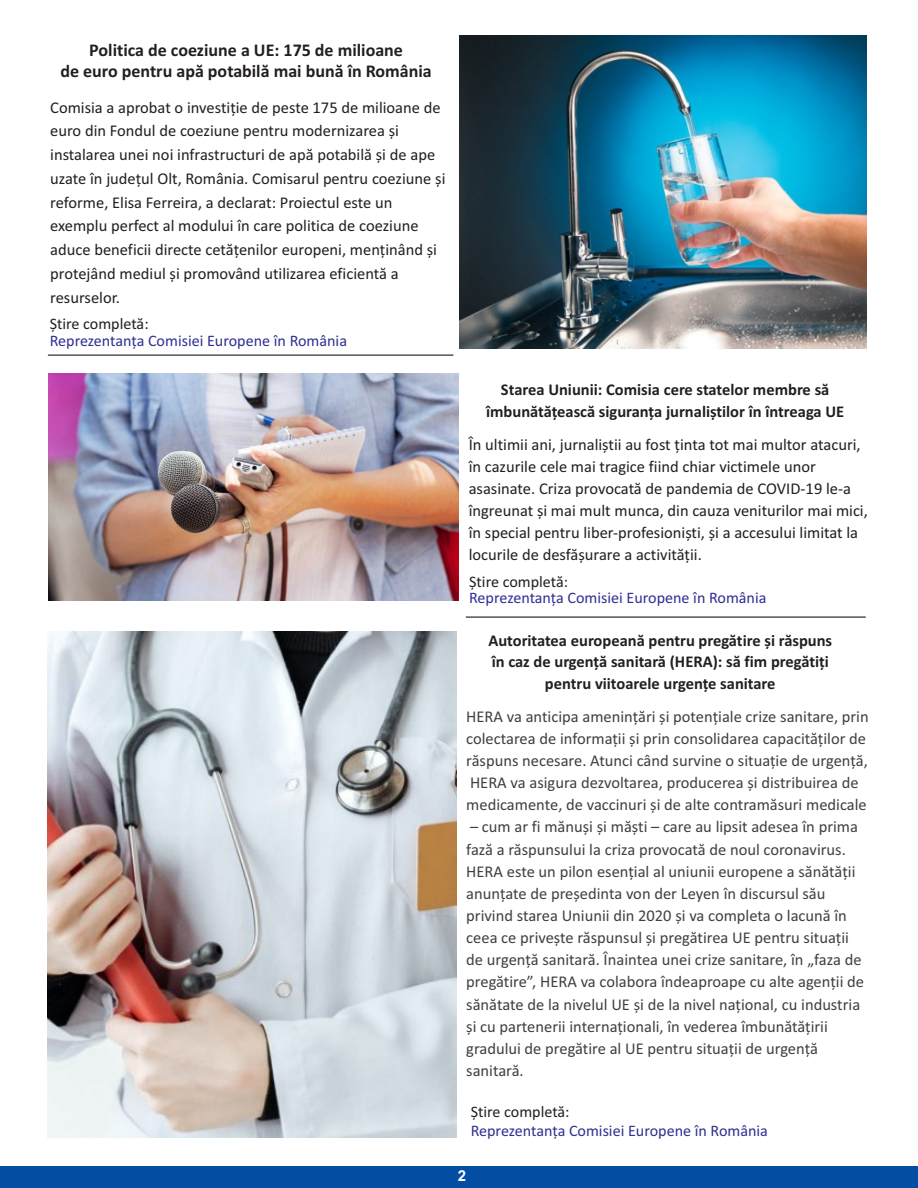
<style>
.page{position:relative;width:918px;height:1188px;background:#fff}
.page>*{position:absolute;margin:0;border:0;box-sizing:border-box;transform-origin:0 0}
.t1{font:700 18px/21.9px "Calibri";color:#231f20;text-align:center}
.t2{font:16.5px/22.2px "Calibri";color:#404041}
.t3{font:16.5px/23.7px "Calibri";color:#231f20}
.t4{font:700 16.5px/21.3px "Calibri";color:#231f20;text-align:center}
.t5{font:16.05px "Calibri";color:#2e3092}
.t6{font:16.05px "Calibri";color:#231f20}
.t7{font:700 15px "Arial";color:#fff}
</style>
<div class="page">
<hr style="left:48px;top:355px;width:405px;height:1px;background:#231f20">
<div style="left:0;top:1166px;width:918px;height:22px;background:#034da2"></div>
<hr style="left:466px;top:617px;width:400px;height:1px;background:#231f20">
<img style="left:459px;top:36px;width:408px;height:312px">
<img style="left:49px;top:374px;width:409px;height:226px">
<img style="left:48px;top:631px;width:409px;height:507px">
<p class="t1" style="left:60px;top:40px;width:373px">Politica de coeziune a UE: 175 de milioane<br>de euro pentru apă potabilă mai bună în România</p>
<p class="t3" style="left:50px;top:97px;width:397px">Comisia a aprobat o investiție de peste 175 de milioane de euro din Fondul de coeziune pentru modernizarea și instalarea unei noi infrastructuri de apă potabilă și de ape uzate în județul Olt, România. Comisarul pentru coeziune și reforme, Elisa Ferreira, a declarat: Proiectul este un exemplu perfect al modului în care politica de coeziune aduce beneficii directe cetățenilor europeni, menținând și protejând mediul și promovând utilizarea eficientă a resurselor.</p>
<p class="t6" style="left:50px;top:317px;width:100px">Știre completă:</p>
<p class="t5" style="left:50px;top:334px;width:299px">Reprezentanța Comisiei Europene în România</p>
<p class="t4" style="left:486px;top:381px;width:360px">Starea Uniunii: Comisia cere statelor membre să îmbunătățească siguranța jurnaliștilor în întreaga UE</p>
<p class="t3" style="left:469px;top:434px;width:401px;line-height:22.2px">În ultimii ani, jurnaliștii au fost ținta tot mai multor atacuri, în cazurile cele mai tragice fiind chiar victimele unor asasinate. Criza provocată de pandemia de COVID-19 le-a îngreunat și mai mult munca, din cauza veniturilor mai mici, în special pentru liber-profesioniști, și a accesului limitat la locurile de desfășurare a activității.</p>
<p class="t6" style="left:469px;top:575px;width:100px">Știre completă:</p>
<p class="t5" style="left:469px;top:591px;width:299px">Reprezentanța Comisiei Europene în România</p>
<p class="t4" style="left:488px;top:631px;width:345px">Autoritatea europeană pentru pregătire și răspuns în caz de urgență sanitară (HERA): să fim pregătiți pentru viitoarele urgențe sanitare</p>
<p class="t2" style="left:466px;top:706px;width:404px">HERA va anticipa amenințări și potențiale crize sanitare, prin colectarea de informații și prin consolidarea capacităților de răspuns necesare. Atunci când survine o situație de urgență, HERA va asigura dezvoltarea, producerea și distribuirea de medicamente, de vaccinuri și de alte contramăsuri medicale</p>
<p class="t2" style="left:466px;top:817px;width:399px">– cum ar fi mănuși și măști – care au lipsit adesea în prima fază a răspunsului la criza provocată de noul coronavirus.<br>HERA este un pilon esențial al uniunii europene a sănătății anunțate de președinta von der Leyen în discursul său privind starea Uniunii din 2020 și va completa o lacună în ceea ce privește răspunsul și pregătirea UE pentru situații de urgență sanitară. Înaintea unei crize sanitare, în „faza de pregătire”, HERA va colabora îndeaproape cu alte agenții de sănătate de la nivelul UE și de la nivel național, cu industria și cu partenerii internaționali, în vederea îmbunătățirii gradului de pregătire al UE pentru situații de urgență sanitară.</p>
<p class="t6" style="left:471px;top:1105px;width:100px">Știre completă:</p>
<p class="t5" style="left:471px;top:1124px;width:299px">Reprezentanța Comisiei Europene în România</p>
<p class="t7" style="left:458px;top:1170px;width:10px">2</p>
</div>
